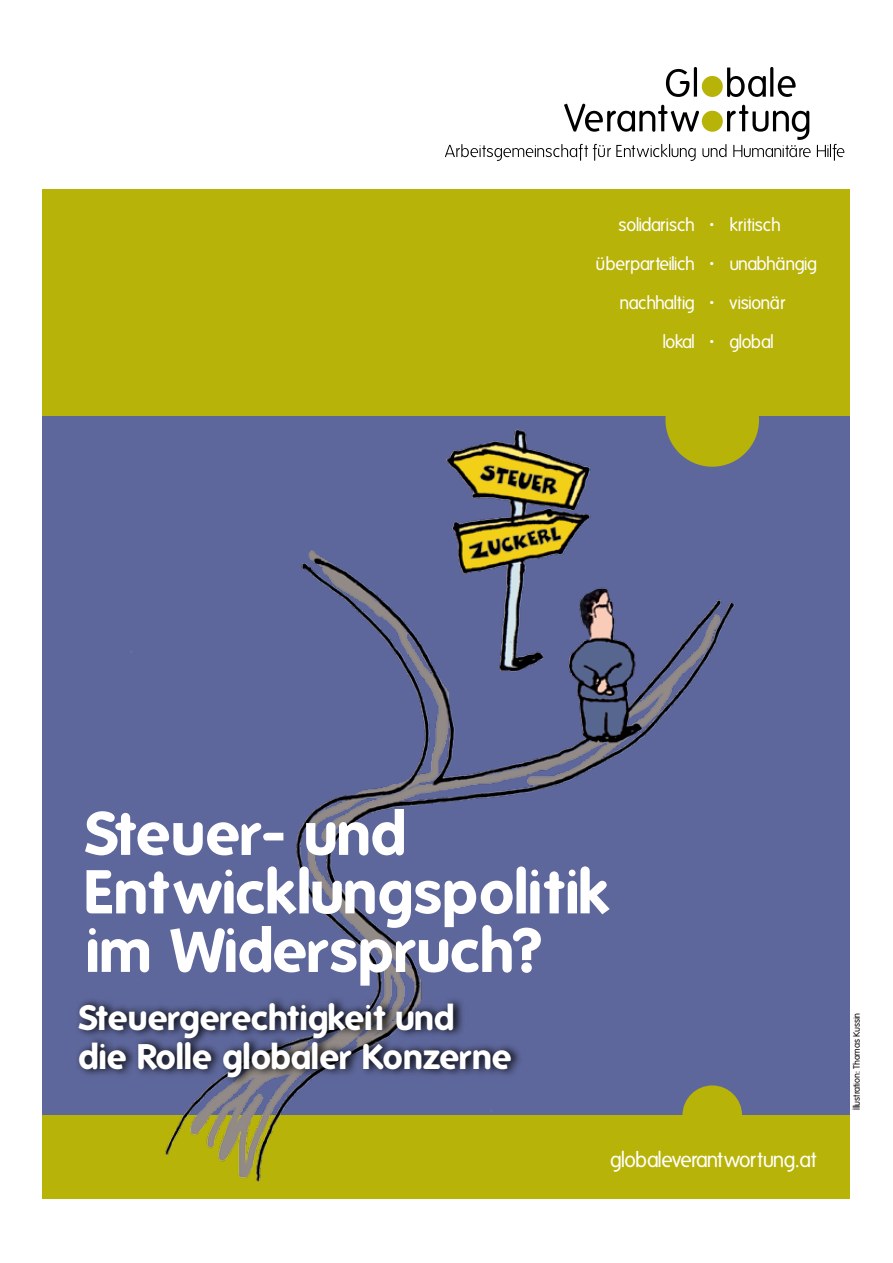
<style>
.page{position:relative;width:893px;height:1263px;background:#fff}
.page>*{position:absolute;margin:0;border:0;box-sizing:border-box;transform-origin:0 0}
.t1{font:700 60px/58.5px "Folks";color:#fff}
.t2{font:700 34.5px/39px "Folks";color:#fff}
.t3{font:21px "Folks";letter-spacing:-.035em;color:#fff}
.t4{font:18px "Folks";letter-spacing:-.035em;color:#fff}
.t5{font:18px "Folks";color:#fff}
.t6{font:9px "Folks";letter-spacing:-.025em;color:#000}
</style>
<div class="page">
<div style="left:43px;top:189px;width:807px;height:1010px;background:#b8b308"></div>
<svg style="left:666px;top:67px;width:31px;height:30px"></svg>
<svg style="left:727px;top:67px;width:69px;height:30px"></svg>
<svg style="left:445px;top:104px;width:399px;height:57px"></svg>
<div style="left:702px;top:76px;width:21px;height:21px;background:#b8b308;border-radius:50%"></div>
<div style="left:702px;top:111px;width:21px;height:21px;background:#b8b308;border-radius:50%"></div>
<img style="left:43px;top:417px;width:807px;height:765px">
<svg style="left:75px;top:996px;width:448px;height:90px;background:#484e71"></svg>
<p class="t5" style="left:618px;top:215px;width:164px">solidarisch • kritisch</p>
<p class="t4" style="left:595px;top:254px;width:223px">überparteilich • unabhängig</p>
<p class="t4" style="left:619px;top:293px;width:167px">nachhaltig • visionär</p>
<p class="t4" style="left:662px;top:332px;width:113px">lokal • global</p>
<h1 class="t1" style="left:85px;top:805px;width:527px">Steuer- und<br>Entwicklungspolitik im Widerspruch?</h1>
<h2 class="t2" style="left:79px;top:999px;width:435px">Steuergerechtigkeit und<br>die Rolle globaler Konzerne</h2>
<p class="t3" style="left:610px;top:1148px;width:208px">globaleverantwortung.at</p>
<p class="t6" style="left:852px;top:1110px;width:98px;rotate:-90deg">Illustration: Thomas Kussin</p>
</div>
